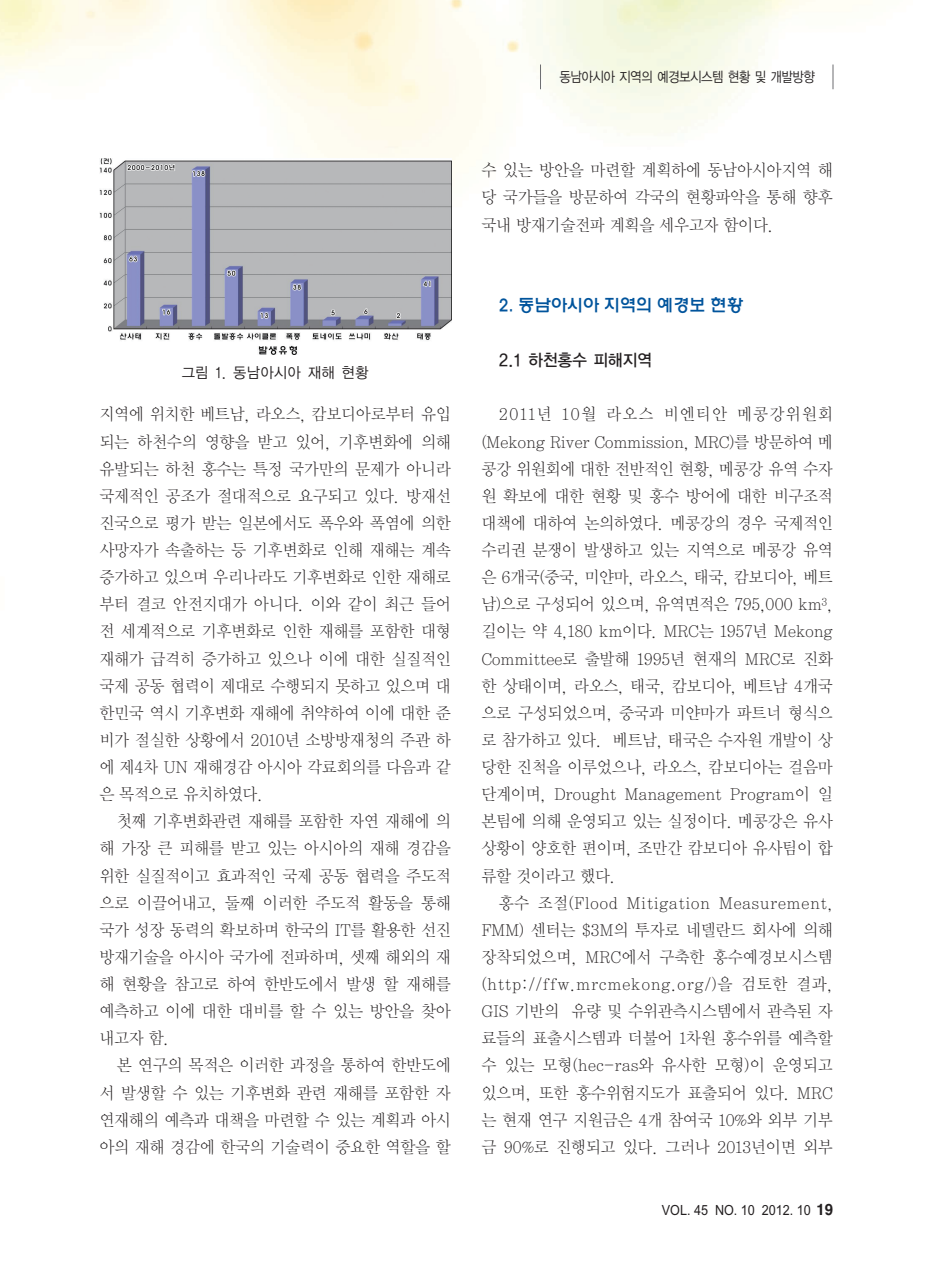
<style>
.page{position:relative;width:931px;height:1274px;background:#fff}
.page>*{position:absolute;margin:0;border:0;box-sizing:border-box;transform-origin:0 0}
.t1{font:500 17.5px "HY Wul Nun";letter-spacing:-.03em;color:#01549c;scale:.95 1}
.t2{font:16.62px/27.1px "Y Mj O11";letter-spacing:-.065em;color:#231f20;text-align:justify;scale:.95 1}
.t3{font:16.62px "YGO13";letter-spacing:-.075em;color:#231f20;scale:.95 1}
.t4{font:14.88px "YGO12";letter-spacing:-.035em;color:#231f20;scale:.95 1}
.t5{font:14px "YGO12";letter-spacing:-.11em;color:#231f20;scale:.88 1}
.t6{font:14px "Arial";color:#231f20;scale:.9 1}
.s1{font-family:"Helvetica";font-weight:700;font-size:15.75px}
</style>
<div class="page">
<img style="left:0;top:0;width:834px;height:355px">
<svg style="left:540px;top:65px;width:1px;height:24px"></svg>
<svg style="left:833px;top:65px;width:1px;height:24px"></svg>
<img style="left:99px;top:159px;width:352px;height:195px">
<p class="t5" style="left:559px;top:71px;width:293px">동남아시아 지역의 예경보시스템 현황 및 개발방향</p>
<p class="t4" style="left:181px;top:365px;width:199px">그림 1. 동남아시아 재해 현황</p>
<p class="t2" style="left:99px;top:402px;width:372px">지역에 위치한 베트남, 라오스, 캄보디아로부터 유입 되는 하천수의 영향을 받고 있어, 기후변화에 의해 유발되는 하천 홍수는 특정 국가만의 문제가 아니라 국제적인 공조가 절대적으로 요구되고 있다. 방재선 진국으로 평가 받는 일본에서도 폭우와 폭염에 의한 사망자가 속출하는 등 기후변화로 인해 재해는 계속 증가하고 있으며 우리나라도 기후변화로 인한 재해로 부터 결코 안전지대가 아니다. 이와 같이 최근 들어 전 세계적으로 기후변화로 인한 재해를 포함한 대형 재해가 급격히 증가하고 있으나 이에 대한 실질적인 국제 공동 협력이 제대로 수행되지 못하고 있으며 대 한민국 역시 기후변화 재해에 취약하여 이에 대한 준 비가 절실한 상황에서 2010년 소방방재청의 주관 하 에 제4차 UN 재해경감 아시아 각료회의를 다음과 같 은 목적으로 유치하였다.</p>
<p class="t2" style="left:99px;top:809px;width:372px;text-indent:17px">첫째 기후변화관련 재해를 포함한 자연 재해에 의 해 가장 큰 피해를 받고 있는 아시아의 재해 경감을 위한 실질적이고 효과적인 국제 공동 협력을 주도적 으로 이끌어내고, 둘째 이러한 주도적 활동을 통해 국가 성장 동력의 확보하며 한국의 IT를 활용한 선진 방재기술을 아시아 국가에 전파하며, 셋째 해외의 재 해 현황을 참고로 하여 한반도에서 발생 할 재해를 예측하고 이에 대한 대비를 할 수 있는 방안을 찾아 내고자 함.</p>
<p class="t2" style="left:99px;top:1053px;width:372px;text-indent:17px">본 연구의 목적은 이러한 과정을 통하여 한반도에 서 발생할 수 있는 기후변화 관련 재해를 포함한 자 연재해의 예측과 대책을 마련할 수 있는 계획과 아시 아의 재해 경감에 한국의 기술력이 중요한 역할을 할</p>
<p class="t2" style="left:481px;top:158px;width:372px">수 있는 방안을 마련할 계획하에 동남아시아지역 해 당 국가들을 방문하여 각국의 현황파악을 통해 향후 국내 방재기술전파 계획을 세우고자 함이다.</p>
<p class="t1" style="left:498px;top:298px;width:259px">2. 동남아시아 지역의 예경보 현황</p>
<p class="t3" style="left:498px;top:353px;width:164px">2.1 하천홍수 피해지역</p>
<p class="t2" style="left:481px;top:402px;width:372px;text-indent:17px">2011년 10월 라오스 비엔티안 메콩강위원회 (Mekong River Commission, MRC)를 방문하여 메 콩강 위원회에 대한 전반적인 현황, 메콩강 유역 수자 원 확보에 대한 현황 및 홍수 방어에 대한 비구조적 대책에 대하여 논의하였다. 메콩강의 경우 국제적인 수리권 분쟁이 발생하고 있는 지역으로 메콩강 유역 은 6개국(중국, 미얀마, 라오스, 태국, 캄보디아, 베트 남)으로 구성되어 있으며, 유역면적은 795,000 km<sup>3</sup>, 길이는 약 4,180 km이다. MRC는 1957년 Mekong Committee로 출발해 1995년 현재의 MRC로 진화 한 상태이며, 라오스, 태국, 캄보디아, 베트남 4개국 으로 구성되었으며, 중국과 미얀마가 파트너 형식으 로 참가하고 있다. 베트남, 태국은 수자원 개발이 상 당한 진척을 이루었으나, 라오스, 캄보디아는 걸음마 단계이며, Drought Management Program이 일 본팀에 의해 운영되고 있는 실정이다. 메콩강은 유사 상황이 양호한 편이며, 조만간 캄보디아 유사팀이 합 류할 것이라고 했다.</p>
<p class="t2" style="left:481px;top:890px;width:372px;text-indent:17px">홍수 조절(Flood Mitigation Measurement, FMM) 센터는 $3M의 투자로 네델란드 회사에 의해 장착되었으며, MRC에서 구축한 홍수예경보시스템 (http://ffw.mrcmekong.org/)을 검토한 결과, GIS 기반의 유량 및 수위관측시스템에서 관측된 자 료들의 표출시스템과 더불어 1차원 홍수위를 예측할 수 있는 모형(hec-ras와 유사한 모형)이 운영되고 있으며, 또한 홍수위험지도가 표출되어 있다. MRC 는 현재 연구 지원금은 4개 참여국 10%와 외부 기부 금 90%로 진행되고 있다. 그러나 2013년이면 외부</p>
<p class="t6" style="left:662px;top:1205px;width:192px">VOL. 45 NO. 10 2012. 10 <span class="s1">19</span></p>
</div>
